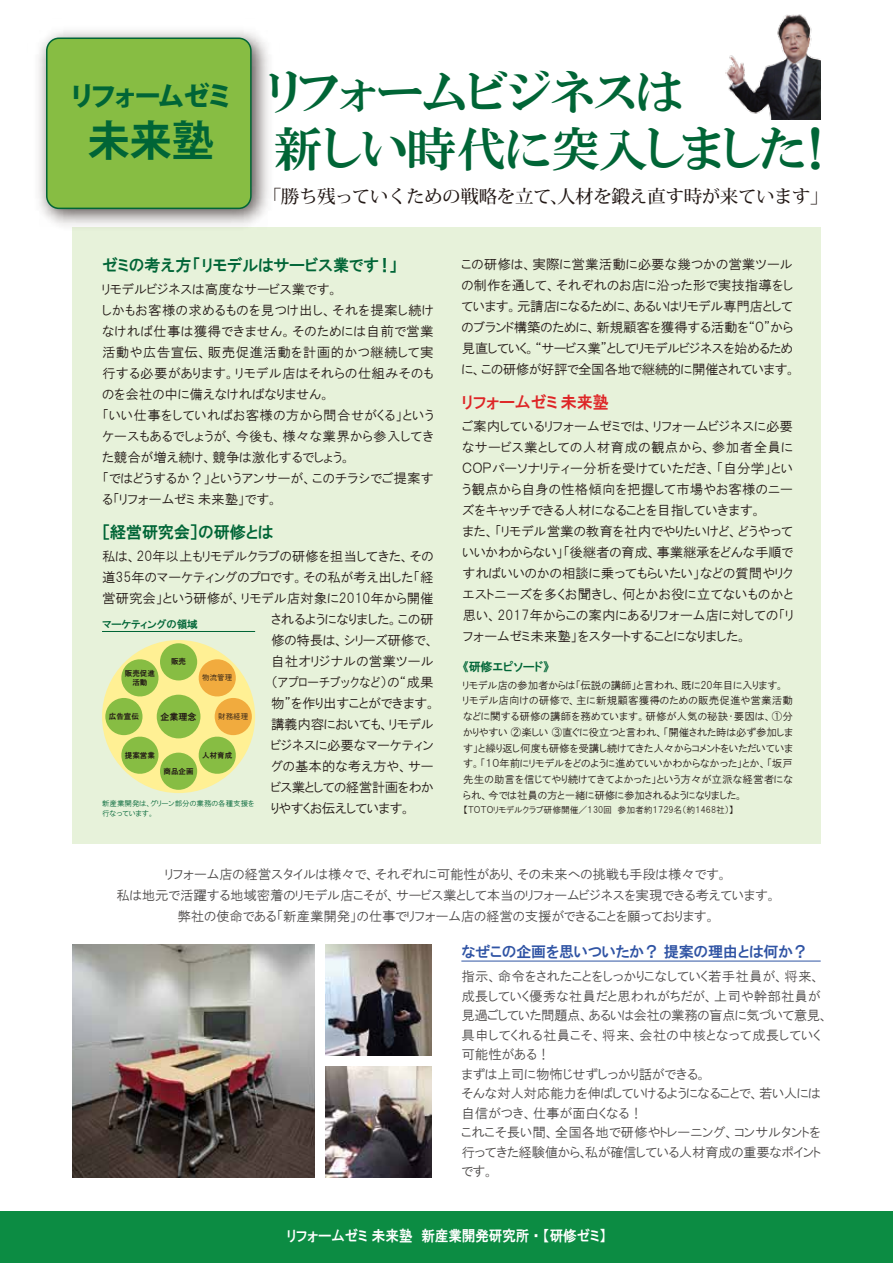
<style>
.page{position:relative;width:893px;height:1263px;background:#fff}
.page>*{position:absolute;margin:0;border:0;box-sizing:border-box;transform-origin:0 0}
.t1{font:48px/57px "HGP Mincho E";color:#006536}
.t2{font:700 42px "Koz Go Pro";color:#006536}
.t3{font:800 27px "Koz Go Pro";letter-spacing:-.15em;color:#006536}
.t4{font:500 18px "Koz Min Pro";letter-spacing:-.025em;color:#221815}
.t5{font:16.5px "HGP Gothic E";color:#006536}
.t6{font:16.5px "HGP Gothic E";color:#de2526}
.t7{font:15px "HGP Gothic E";letter-spacing:-.01em;color:#3054a4}
.t8{font:14.85px "HGP Gothic E";color:#fff;scale:.91 1}
.t9{font:13.5px/21px "HGP Gothic M";color:#221815}
.t10{font:13.5px/19.5px "HGP Gothic M";letter-spacing:-.01em;color:#4c4948;text-align:center}
.t11{font:13.5px/21px "HGP Gothic M";letter-spacing:.025em;color:#221815}
.t12{font:13.5px/21px "HGP Gothic M";letter-spacing:-.02em;color:#221815}
.t13{font:13.5px "HGP Gothic M";letter-spacing:-.035em;color:#221815}
.t14{font:13.5px "HGP Gothic M";letter-spacing:-.025em;color:#221815}
.t15{font:12px "HGP Gothic E";letter-spacing:-.01em;color:#006536}
.t16{font:10.5px/15.8px "HGP Gothic M";color:#221815}
.t17{font:10.5px "HGP Gothic E";letter-spacing:-.01em;color:#006536}
.t18{font:9px "HGP Gothic M";letter-spacing:-.01em;color:#221815}
.t19{font:9px "HGP Gothic E";color:#221815}
.t20{font:7.5px/9.8px "HGP Gothic M";color:#006536}
.t21{font:7.5px/9px "HGP Gothic E";color:#221815;text-align:center}
.t22{font:7.5px "HGP Gothic M";color:#221815}
</style>
<div class="page">
<img style="left:72px;top:944px;width:243px;height:234px">
<img style="left:325px;top:1066px;width:107px;height:112px">
<img style="left:325px;top:944px;width:107px;height:112px">
<img style="left:726px;top:14px;width:95px;height:105px">
<div style="left:0;top:1212px;width:893px;height:51px;background:#0c8c43"></div>
<div style="left:72px;top:227px;width:749px;height:617px;background:#e7f2da"></div>
<hr style="left:461px;top:961px;width:360px;height:1px;background:#3054a4">
<hr style="left:102px;top:631px;width:153px;height:1px;background:#006536">
<div style="left:102px;top:640px;width:153px;height:153px;background:#fff094;border-radius:50%"></div>
<div style="left:157px;top:695px;width:43px;height:43px;background:#87bd43;border-radius:50%"></div>
<div style="left:160px;top:753px;width:37px;height:37px;background:#87bd43;border-radius:50%"></div>
<div style="left:160px;top:643px;width:37px;height:37px;background:#87bd43;border-radius:50%"></div>
<svg style="left:197px;top:735px;width:41px;height:41px"></svg>
<svg style="left:120px;top:657px;width:39px;height:40px"></svg>
<div style="left:215px;top:698px;width:37px;height:37px;background:#f1ab3e;border-radius:50%"></div>
<div style="left:105px;top:698px;width:37px;height:37px;background:#87bd43;border-radius:50%"></div>
<svg style="left:197px;top:657px;width:41px;height:40px"></svg>
<svg style="left:120px;top:735px;width:39px;height:41px"></svg>
<img style="left:38px;top:30px;width:231px;height:196px">
<div style="left:47px;top:38px;width:204px;height:170px;background:#87bd43;border-radius:12px"></div>
<div style="left:46px;top:38px;width:206px;height:171px;border:2px solid #006536;border-radius:12px"></div>
<h3 class="t3" style="left:68px;top:79px;width:166px">リフォームゼミ</h3>
<h2 class="t2" style="left:88px;top:113px;width:127px">未来塾</h2>
<h1 class="t1" style="left:268px;top:63px;width:574px">リフォームビジネスは<br>新しい時代に突入しました！</h1>
<h3 class="t4" style="left:263px;top:183px;width:567px">「勝ち残っていくための戦略を立て、人材を鍛え直す時が来ています」</h3>
<p class="t5" style="left:102px;top:257px;width:297px">ゼミの考え方「リモデルはサービス業です！」</p>
<p class="t11" style="left:102px;top:279px;width:333px">リモデルビジネスは高度なサービス業です。<br>しかもお客様の求めるものを見つけ出し、それを提案し続けなければ仕事は獲得できません。そのためには自前で営業活動や広告宣伝、販売促進活動を計画的かつ継続して実行する必要があります。リモデル店はそれらの仕組みそのものを会社の中に備えなければなりません。<br>「いい仕事をしていればお客様の方から問合せがくる」というケースもあるでしょうが、今後も、様々な業界から参入してきた競合が増え続け、競争は激化するでしょう。<br>「ではどうするか？」というアンサーが、このチラシでご提案する「リフォームゼミ未来塾」です。</p>
<p class="t5" style="left:102px;top:524px;width:173px">［経営研究会］の研修とは</p>
<p class="t9" style="left:102px;top:546px;width:333px">私は、20年以上もリモデルクラブの研修を担当してきた、その</p>
<p class="t9" style="left:102px;top:567px;width:333px">道35年のマーケティングのプロです。その私が考え出した「経</p>
<p class="t9" style="left:102px;top:588px;width:333px">営研究会」という研修が、リモデル店対象に2010年から開催</p>
<p class="t9" style="left:271px;top:609px;width:164px">されるようになりました。この研</p>
<p class="t9" style="left:271px;top:630px;width:165px">修の特長は、シリーズ研修で、</p>
<p class="t9" style="left:271px;top:651px;width:164px">自社オリジナルの営業ツール</p>
<p class="t9" style="left:271px;top:672px;width:164px">（アプローチブックなど）の“成果</p>
<p class="t9" style="left:271px;top:693px;width:166px">物”を作り出すことができます。</p>
<p class="t9" style="left:271px;top:714px;width:164px">講義内容においても、リモデル</p>
<p class="t9" style="left:271px;top:735px;width:164px">ビジネスに必要なマーケティン</p>
<p class="t9" style="left:271px;top:756px;width:164px">グの基本的な考え方や、サー</p>
<p class="t13" style="left:271px;top:781px;width:164px">ビス業としての経営計画をわか</p>
<p class="t14" style="left:271px;top:802px;width:142px">りやすくお伝えしています。</p>
<p class="t17" style="left:102px;top:619px;width:97px">マーケティングの領域</p>
<p class="t21" style="left:171px;top:657px;width:16px">販売</p>
<p class="t21" style="left:125px;top:669px;width:31px">販売促進活動</p>
<p class="t21" style="left:109px;top:712px;width:31px">広告宣伝</p>
<p class="t22" style="left:218px;top:712px;width:31px">財務経理</p>
<p class="t22" style="left:202px;top:674px;width:31px">物流管理</p>
<p class="t19" style="left:161px;top:712px;width:37px">企業理念</p>
<p class="t21" style="left:202px;top:750px;width:31px">人材育成</p>
<p class="t21" style="left:125px;top:750px;width:31px">提案営業</p>
<p class="t21" style="left:164px;top:766px;width:31px">商品企画</p>
<p class="t20" style="left:102px;top:798px;width:154px">新産業開発は、グリーン部分の業務の各種支援を行なっています。</p>
<p class="t12" style="left:461px;top:253px;width:336px">この研修は、実際に営業活動に必要な幾つかの営業ツールの制作を通して、それぞれのお店に沿った形で実技指導をしています。元請店になるために、あるいはリモデル専門店としてのブランド構築のために、新規顧客を獲得する活動を“０”から見直していく。“サービス業”としてリモデルビジネスを始めるために、この研修が好評で全国各地で継続的に開催されています。</p>
<p class="t6" style="left:462px;top:394px;width:148px">リフォームゼミ未来塾</p>
<p class="t9" style="left:462px;top:415px;width:333px">ご案内しているリフォームゼミでは、リフォームビジネスに必要なサービス業としての人材育成の観点から、参加者全員に<br>ＣＯＰパーソナリティー分析を受けていただき、「自分学」という観点から自身の性格傾向を把握して市場やお客様のニーズをキャッチできる人材になることを目指していきます。<br>また、「リモデル営業の教育を社内でやりたいけど、どうやっていいかわからない」「後継者の育成、事業継承をどんな手順ですればいいのかの相談に乗ってもらいたい」などの質問やリクエストニーズを多くお聞きし、何とかお役に立てないものかと思い、2017年からこの案内にあるリフォーム店に対しての「リフォームゼミ未来塾」をスタートすることになりました。</p>
<p class="t15" style="left:463px;top:661px;width:88px">《研修エピソード》</p>
<p class="t16" style="left:463px;top:677px;width:332px">リモデル店の参加者からは「伝説の講師」と言われ、既に20年目に入ります。<br>リモデル店向けの研修で、主に新規顧客獲得のための販売促進や営業活動などに関する研修の講師を務めています。研修が人気の秘訣・要因は、①分かりやすい ②楽しい ③直ぐに役立つと言われ、「開催された時は必ず参加します」と繰り返し何度も研修を受講し続けてきた人々からコメントをいただいています。「１０年前にリモデルをどのように進めていいかわからなかった」とか、「坂戸先生の助言を信じてやり続けてきてよかった」という方々が立派な経営者になられ、今では社員の方と一緒に研修に参加されるようになりました。</p>
<p class="t18" style="left:463px;top:805px;width:272px">【ＴＯＴＯリモデルクラブ研修開催／１30回　参加者約１729名（約１468社）】</p>
<p class="t10" style="left:116px;top:864px;width:662px;line-height:21px">リフォーム店の経営スタイルは様々で、それぞれに可能性があり、その未来への挑戦も手段は様々です。<br>私は地元で活躍する地域密着のリモデル店こそが、サービス業として本当のリフォームビジネスを実現できる考えています。弊社の使命である「新産業開発」の仕事でリフォーム店の経営の支援ができることを願っております。</p>
<p class="t7" style="left:461px;top:944px;width:348px">なぜこの企画を思いついたか？ 提案の理由とは何か？</p>
<p class="t10" style="left:461px;top:966px;width:369px;text-align:left">指示、命令をされたことをしっかりこなしていく若手社員が、将来、成長していく優秀な社員だと思われがちだが、上司や幹部社員が見過ごしていた問題点、あるいは会社の業務の盲点に気づいて意見、具申してくれる社員こそ、将来、会社の中核となって成長していく可能性がある！<br>まずは上司に物怖じせずしっかり話ができる。<br>そんな対人対応能力を伸ばしていけるようになることで、若い人には自信がつき、仕事が面白くなる！<br>これこそ長い間、全国各地で研修やトレーニング、コンサルタントを行ってきた経験値から、私が確信している人材育成の重要なポイントです。</p>
<p class="t8" style="left:287px;top:1228px;width:352px">リフォームゼミ 未来塾　新産業開発研究所・【研修ゼミ】</p>
</div>
